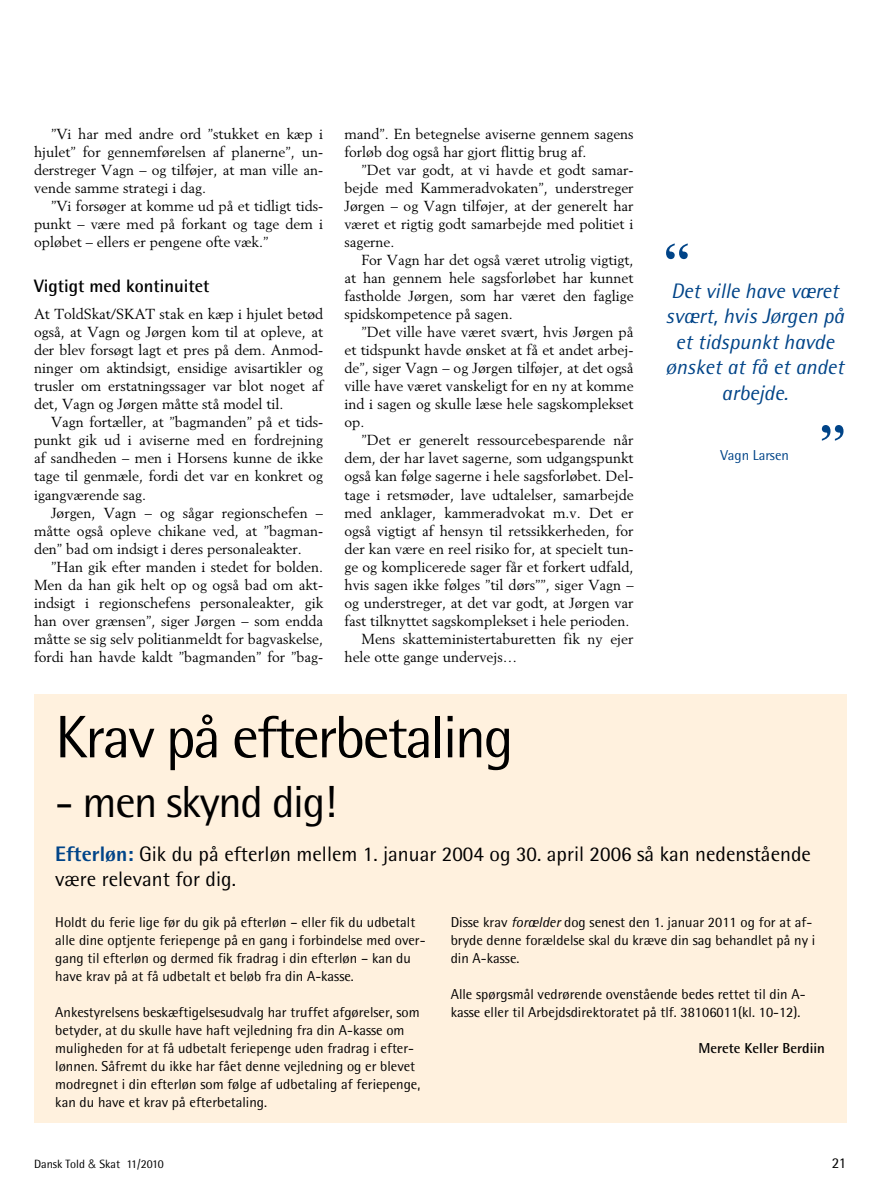
<style>
.page{position:relative;width:893px;height:1191px;background:#fff}
.page>*{position:absolute;margin:0;border:0;box-sizing:border-box;transform-origin:0 0}
.t1{font:60px "Rotis Semi Sans";letter-spacing:-.04em;color:#000}
.t2{font:600 54px "Times";color:#048}
.t3{font:45px "Rotis Semi Sans";letter-spacing:-.03em;color:#000}
.t4{font:21px/25.5px "Rotis Semi Sans";color:#000}
.t5{font:italic 21px/25.5px "Rotis Semi Sans";color:#048;text-align:center}
.t6{font:700 18px "Rotis Semi Sans";color:#000}
.t7{font:15px "Rotis Semi Sans";color:#000}
.t8{font:14.4px/18px "Berling";color:#000;text-align:justify}
.t9{font:14.4px/18px "Rotis Semi Sans";color:#000}
.t10{font:700 14.4px "Rotis Semi Sans";color:#000}
.t11{font:14.4px "Rotis Semi Sans";color:#048}
.t12{font:12px "Rotis Semi Sans";color:#000}
.s1{font-weight:800;color:#048}
.s2{font-style:italic}
.s3{font-family:"Helvetica";font-weight:300}
</style>
<div class="page">
<div style="left:34px;top:694px;width:812px;height:429px;background:#fff1de"></div>
<p class="t8" style="left:34px;top:125px;width:291px;text-indent:17px">”Vi har med andre ord ”stukket en kæp i hjulet” for gennemførelsen af planerne”, un&shy;derstreger Vagn – og tilføjer, at man ville an&shy;vende samme strategi i dag.</p>
<p class="t8" style="left:34px;top:197px;width:291px;text-indent:17px">”Vi forsøger at komme ud på et tidligt tids&shy;punkt – være med på forkant og tage dem i opløbet – ellers er pengene ofte væk.”</p>
<p class="t6" style="left:34px;top:275px;width:177px">Vigtigt med kontinuitet</p>
<p class="t8" style="left:34px;top:305px;width:291px">At ToldSkat/SKAT stak en kæp i hjulet betød også, at Vagn og Jørgen kom til at opleve, at der blev forsøgt lagt et pres på dem. Anmod&shy;ninger om aktindsigt, ensidige avisartikler og trusler om erstatningssager var blot noget af det, Vagn og Jørgen måtte stå model til.</p>
<p class="t8" style="left:34px;top:413px;width:291px;text-indent:17px">Vagn fortæller, at ”bagmanden” på et tids&shy;punkt gik ud i aviserne med en fordrejning af sandheden – men i Horsens kunne de ikke tage til genmæle, fordi det var en konkret og igangværende sag.</p>
<p class="t8" style="left:34px;top:503px;width:291px;text-indent:17px">Jørgen, Vagn – og sågar regionschefen – måtte også opleve chikane ved, at ”bagman&shy;den” bad om indsigt i deres personaleakter.</p>
<p class="t8" style="left:34px;top:557px;width:291px;text-indent:17px">”Han gik efter manden i stedet for bolden.<br>Men da han gik helt op og også bad om akt&shy;indsigt i regionschefens personaleakter, gik han over grænsen”, siger Jørgen – som endda måtte se sig selv politianmeldt for bagvaskelse, fordi han havde kaldt ”bagmanden” for ”bag-</p>
<p class="t8" style="left:344px;top:125px;width:291px">mand”. En betegnelse aviserne gennem sagens forløb dog også har gjort flittig brug af.</p>
<p class="t8" style="left:344px;top:161px;width:291px;text-indent:17px">”Det var godt, at vi havde et godt samar&shy;bejde med Kammeradvokaten”, understreger Jørgen – og Vagn tilføjer, at der generelt har været et rigtig godt samarbejde med politiet i sagerne.</p>
<p class="t8" style="left:344px;top:251px;width:291px;text-indent:17px">For Vagn har det også været utrolig vigtigt, at han gennem hele sagsforløbet har kunnet fastholde Jørgen, som har været den faglige spidskompetence på sagen.</p>
<p class="t8" style="left:344px;top:323px;width:291px;text-indent:17px">”Det ville have været svært, hvis Jørgen på et tidspunkt havde ønsket at få et andet arbej&shy;de”, siger Vagn – og Jørgen tilføjer, at det også ville have været vanskeligt for en ny at komme ind i sagen og skulle læse hele sagskomplekset op.</p>
<p class="t8" style="left:361px;top:431px;width:274px">”Det er generelt ressourcebesparende når</p>
<p class="t8" style="left:344px;top:449px;width:291px">dem, der har lavet sagerne, som udgangspunkt</p>
<p class="t8" style="left:344px;top:467px;width:291px">også kan følge sagerne i hele sagsforløbet. Del-</p>
<p class="t8" style="left:344px;top:485px;width:291px">tage i retsmøder, lave udtalelser, samarbejde</p>
<p class="t8" style="left:344px;top:503px;width:291px">med anklager, kammeradvokat m.v. Det er</p>
<p class="t8" style="left:344px;top:521px;width:291px">også vigtigt af hensyn til retssikkerheden, for</p>
<p class="t8" style="left:344px;top:539px;width:291px">der kan være en reel risiko for, at specielt tun-</p>
<p class="t8" style="left:344px;top:557px;width:291px">ge og komplicerede sager får et forkert udfald,</p>
<p class="t8" style="left:344px;top:575px;width:291px">hvis sagen ikke følges ”til dørs””, siger Vagn –</p>
<p class="t8" style="left:344px;top:593px;width:291px">og understreger, at det var godt, at Jørgen var</p>
<p class="t8" style="left:344px;top:611px;width:287px">fast tilknyttet sagskomplekset i hele perioden.</p>
<p class="t8" style="left:361px;top:629px;width:274px">Mens skatteministertaburetten fik ny ejer</p>
<p class="t8" style="left:344px;top:647px;width:174px">hele otte gange undervejs…</p>
<h2 class="t2" style="left:663px;top:231px;width:28px">“</h2>
<h3 class="t5" style="left:665px;top:277px;width:180px">Det ville have været svært, hvis Jørgen på et tidspunkt havde ønsket at få et andet arbejde.</h3>
<p class="t11" style="left:721px;top:447px;width:70px">Vagn Larsen</p>
<h2 class="t2" style="left:819px;top:412px;width:28px">”</h2>
<h1 class="t1" style="left:55px;top:701px;width:460px">Krav på efterbetaling</h1>
<h3 class="t3" style="left:55px;top:775px;width:283px">- men skynd dig!</h3>
<h3 class="t4" style="left:55px;top:841px;width:757px"><span class="s1">Efterløn:</span> Gik du på efterløn mellem 1. januar 2004 og 30. april 2006 så kan nedenstående være relevant for dig.</h3>
<p class="t9" style="left:55px;top:912px;width:372px">Holdt du ferie lige før du gik på efterløn – eller fik du udbetalt alle dine optjente feriepenge på en gang i forbindelse med over&shy;gang til efterløn og dermed fik fradrag i din efterløn – kan du have krav på at få udbetalt et beløb fra din A-kasse.</p>
<p class="t9" style="left:55px;top:1002px;width:367px">Ankestyrelsens beskæftigelsesudvalg har truffet afgørelser, som betyder, at du skulle have haft vejledning fra din A-kasse om muligheden for at få udbetalt feriepenge uden fradrag i efter&shy;lønnen. Såfremt du ikke har fået denne vejledning og er blevet modregnet i din efterløn som følge af udbetaling af feriepenge, kan du have et krav på efterbetaling.</p>
<p class="t9" style="left:451px;top:912px;width:366px">Disse krav <span class="s2">forælder</span> dog senest den 1. januar 2011 og for at af&shy;bryde denne forældelse skal du kræve din sag behandlet på ny i din A-kasse.</p>
<p class="t9" style="left:451px;top:984px;width:356px">Alle spørgsmål vedrørende ovenstående bedes rettet til din A&shy;kasse eller til Arbejdsdirektoratet på tlf. 38106011(kl. 10-12).</p>
<p class="t10" style="left:698px;top:1039px;width:128px">Merete Keller Berdiin</p>
<p class="t12" style="left:34px;top:1157px;width:131px">Dansk Told <span class="s3">&amp;</span> Skat 11/2010</p>
<p class="t7" style="left:832px;top:1154px;width:16px">21</p>
</div>
